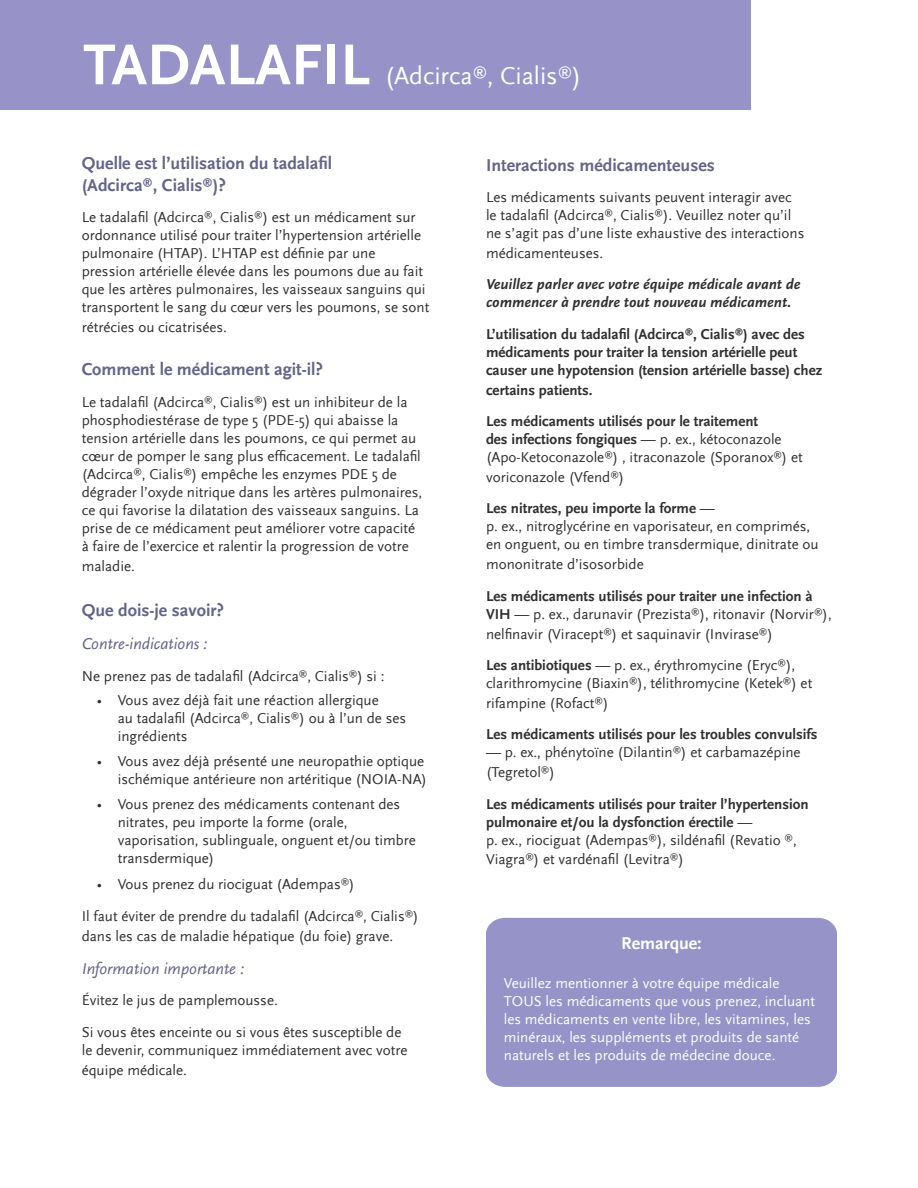
<style>
.page{position:relative;width:918px;height:1188px;background:#fff}
.page>*{position:absolute;margin:0;border:0;box-sizing:border-box;transform-origin:0 0}
.t1{font:700 60px "Scala Sans";color:#fff}
.t2{font:25.5px "Scala Sans";color:#fff}
.t3{font:700 18px "Scala Sans";color:#656489}
.t4{font:700 18px "Scala Sans";color:#fff}
.subheaders{font:italic 16.5px "Scala Sans";color:#656489}
.text{font:15px/18px "Scala Sans";color:#312f30}
.text-2{font:700 15px/18px "Scala Sans";color:#312f30}
.t5{font:15px/18px "Scala Sans";color:#fff}
.text-3{font:italic 700 15px/18px "Scala Sans OT";color:#312f30}
.s1{font-weight:700}
.s2{font-weight:400}
</style>
<div class="page">
<div style="left:0;top:0;width:751px;height:110px;background:#9793c8"></div>
<div style="left:486px;top:918px;width:351px;height:169px;background:#9693c8"></div>
<p class="t1" style="left:83px;top:32px;width:288px">TADALAFIL</p>
<p class="t2" style="left:385px;top:62px;width:198px">(Adcirca<sup>®</sup>, Cialis<sup>®</sup>)</p>
<p class="t3" style="left:82px;top:154px;width:252px">Quelle est l’utilisation du tadalafil</p>
<p class="t3" style="left:82px;top:175px;width:146px">(Adcirca<sup>®</sup>, Cialis<sup>®</sup>)?</p>
<p class="text" style="left:82px;top:209px;width:349px">Le tadalafil (Adcirca<sup>®</sup>, Cialis<sup>®</sup>) est un médicament sur ordonnance utilisé pour traiter l’hypertension artérielle pulmonaire (HTAP). L’HTAP est définie par une pression artérielle élevée dans les poumons due au fait que les artères pulmonaires, les vaisseaux sanguins qui transportent le sang du cœur vers les poumons, se sont</p>
<p class="text" style="left:82px;top:319px;width:147px">rétrécies ou cicatrisées.</p>
<p class="t3" style="left:82px;top:360px;width:243px">Comment le médicament agit-il?</p>
<p class="text" style="left:82px;top:393px;width:342px">Le tadalafil (Adcirca<sup>®</sup>, Cialis<sup>®</sup>) est un inhibiteur de la phosphodiestérase de type 5 (PDE-5) qui abaisse la tension artérielle dans les poumons, ce qui permet au cœur de pomper le sang plus efficacement. Le tadalafil (Adcirca<sup>®</sup>, Cialis<sup>®</sup>) empêche les enzymes PDE 5 de dégrader l’oxyde nitrique dans les artères pulmonaires, ce qui favorise la dilatation des vaisseaux sanguins. La prise de ce médicament peut améliorer votre capacité à faire de l’exercice et ralentir la progression de votre</p>
<p class="text" style="left:82px;top:557px;width:55px">maladie.</p>
<p class="t3" style="left:82px;top:600px;width:144px">Que dois-je savoir?</p>
<p class="subheaders" style="left:82px;top:635px;width:128px">Contre-indications :</p>
<p class="text" style="left:82px;top:667px;width:304px">Ne prenez pas de tadalafil (Adcirca<sup>®</sup>, Cialis<sup>®</sup>) si :</p>
<p class="text" style="left:118px;top:692px;width:290px;text-indent:-21px">• Vous avez déjà fait une réaction allergique<br>au tadalafil (Adcirca<sup>®</sup>, Cialis<sup>®</sup>) ou à l’un de ses ingrédients</p>
<p class="text" style="left:97px;top:753px;width:332px;text-align:right">• Vous avez déjà présenté une neuropathie optique ischémique antérieure non artéritique (NOIA-NA)</p>
<p class="text" style="left:118px;top:795px;width:300px;text-indent:-21px">• Vous prenez des médicaments contenant des nitrates, peu importe la forme (orale, vaporisation, sublinguale, onguent et/ou timbre transdermique)</p>
<p class="text" style="left:97px;top:876px;width:260px">• Vous prenez du riociguat (Adempas<sup>®</sup>)</p>
<p class="text" style="left:82px;top:906px;width:338px;line-height:19.8px">Il faut éviter de prendre du tadalafil (Adcirca<sup>®</sup>, Cialis<sup>®</sup>) dans les cas de maladie hépatique (du foie) grave.</p>
<p class="subheaders" style="left:82px;top:960px;width:164px">Information importante :</p>
<p class="text" style="left:82px;top:992px;width:198px">Évitez le jus de pamplemousse.</p>
<p class="text" style="left:82px;top:1023px;width:327px">Si vous êtes enceinte ou si vous êtes susceptible de le devenir, communiquez immédiatement avec votre</p>
<p class="text" style="left:82px;top:1061px;width:107px">équipe médicale.</p>
<p class="t3" style="left:486px;top:155px;width:230px">Interactions médicamenteuses</p>
<p class="text" style="left:486px;top:188px;width:320px">Les médicaments suivants peuvent interagir avec le tadalafil (Adcirca<sup>®</sup>, Cialis<sup>®</sup>). Veuillez noter qu’il ne s’agit pas d’une liste exhaustive des interactions</p>
<p class="text" style="left:486px;top:244px;width:119px">médicamenteuses.</p>
<p class="text-3" style="left:486px;top:276px;width:316px">Veuillez parler avec votre équipe médicale avant de commencer à prendre tout nouveau médicament.</p>
<p class="text-2" style="left:486px;top:325px;width:338px">L’utilisation du tadalafil (Adcirca<sup>®</sup>, Cialis<sup>®</sup>) avec des médicaments pour traiter la tension artérielle peut causer une hypotension (tension artérielle basse) chez</p>
<p class="text-2" style="left:486px;top:381px;width:108px">certains patients.</p>
<p class="text" style="left:486px;top:413px;width:318px"><span class="s1">Les médicaments utilisés pour le traitement<br>des infections fongiques</span> — p. ex., kétoconazole (Apo-Ketoconazole<sup>®</sup>) , itraconazole (Sporanox<sup>®</sup>) et</p>
<p class="text" style="left:486px;top:468px;width:140px">voriconazole (Vfend<sup>®</sup>)</p>
<p class="text" style="left:486px;top:500px;width:334px"><span class="s1">Les nitrates, peu importe la forme</span> —<br>p. ex., nitroglycérine en vaporisateur, en comprimés, en onguent, ou en timbre transdermique, dinitrate ou</p>
<p class="text" style="left:486px;top:556px;width:159px">mononitrate d’isosorbide</p>
<p class="text-2" style="left:486px;top:587px;width:347px">Les médicaments utilisés pour traiter une infection à<br>VIH <span class="s2">— p. ex., darunavir (Prezista</span><sup>®</sup><span class="s2">), ritonavir (Norvir</span><sup>®</sup><span class="s2">),</span></p>
<p class="text" style="left:486px;top:625px;width:288px">nelfinavir (Viracept<sup>®</sup>) et saquinavir (Invirase<sup>®</sup>)</p>
<p class="text" style="left:486px;top:656px;width:328px"><span class="s1">Les antibiotiques</span> — p. ex., érythromycine (Eryc<sup>®</sup>), clarithromycine (Biaxin<sup>®</sup>), télithromycine (Ketek<sup>®</sup>) et</p>
<p class="text" style="left:486px;top:694px;width:124px">rifampine (Rofact<sup>®</sup>)</p>
<p class="text-2" style="left:486px;top:726px;width:333px">Les médicaments utilisés pour les troubles convulsifs</p>
<p class="text" style="left:486px;top:743px;width:316px;line-height:19.8px">— p. ex., phénytoïne (Dilantin<sup>®</sup>) et carbamazépine (Tegretol<sup>®</sup>)</p>
<p class="text-2" style="left:486px;top:795px;width:324px">Les médicaments utilisés pour traiter l’hypertension pulmonaire et/ou la dysfonction érectile <span class="s2">—<br>p. ex., riociguat (Adempas</span><sup>®</sup><span class="s2">), sildénafil (Revatio</span> <sup>®</sup><span class="s2">,</span></p>
<p class="text" style="left:486px;top:851px;width:199px">Viagra<sup>®</sup>) et vardénafil (Levitra<sup>®</sup>)</p>
<p class="t4" style="left:621px;top:933px;width:82px">Remarque:</p>
<p class="t5" style="left:504px;top:975px;width:313px">Veuillez mentionner à votre équipe médicale TOUS les médicaments que vous prenez, incluant les médicaments en vente libre, les vitamines, les minéraux, les suppléments et produits de santé naturels et les produits de médecine douce.</p>
</div>
